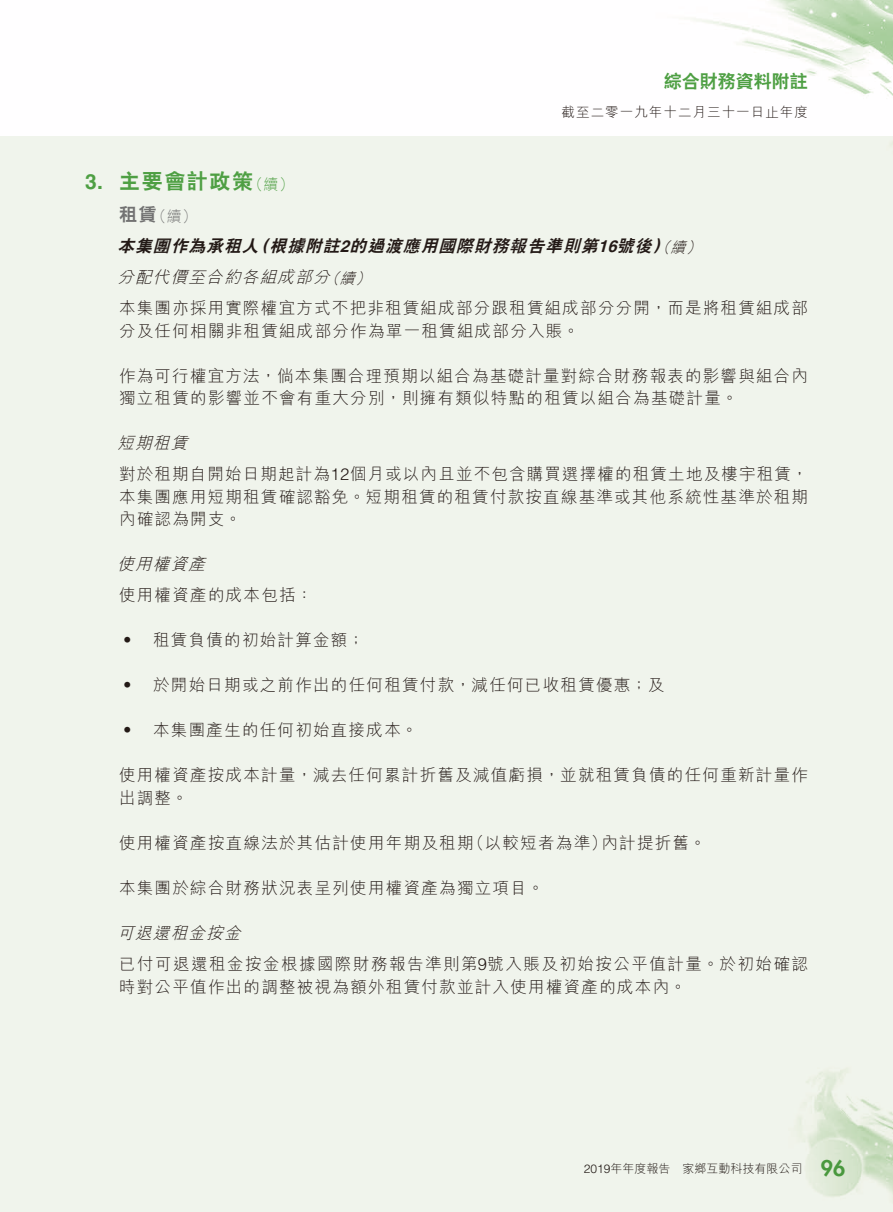
<style>
.page{position:relative;width:893px;height:1212px;background:#fff}
.page>*{position:absolute;margin:0;border:0;box-sizing:border-box;transform-origin:0 0}
.t1{font:800 21px "C Hei 2 HK";letter-spacing:.08em;color:#4e9f43}
.t2{font:800 21px "Futura Std";color:#4e9f43}
.t3{font:700 21px "Helvetica LT Std";color:#4e9f43}
.t4{font:800 18px "C Hei 2 HK";color:#4e9f43}
.t5{font:800 18px "C Hei 2 HK";color:#727272}
.t6{font:300 16.5px/31px "M Hei HK";letter-spacing:.08em;color:#231916}
.t7{font:italic 800 16.5px "C Hei 2 HK";color:#231916}
.t8{font:italic 300 16.5px "M Hei HK";color:#231916}
.t9{font:italic 700 16.5px "Helvetica LT Std";color:#231916}
.t10{font:italic 300 15px "M Hei HK";color:#231916}
.t11{font:300 15px "M Hei HK";color:#4e9f43}
.t12{font:300 15px "M Hei HK";color:#727272}
.t13{font:300 13.5px "M Hei HK";letter-spacing:.08em;color:#231916}
.t14{font:300 12px "M Hei HK";color:#231916}
.s1{font-family:"M Hei HK";font-weight:300;font-size:15px}
.s2{font-style:italic}
.s3{font-style:italic;font-size:15px}
.s4{font-family:"Helvetica LT Std"}
</style>
<div class="page">
<img style="left:691px;top:0;width:202px;height:96px">
<div style="left:0;top:136px;width:893px;height:1076px;background:#f0f5ec"></div>
<p class="t4" style="left:664px;top:73px;width:145px">綜合財務資料附註</p>
<p class="t13" style="left:562px;top:105px;width:248px">截至二零一九年十二月三十一日止年度</p>
<p class="t3" style="left:85px;top:169px;width:20px">3.</p>
<p class="t1" style="left:119px;top:170px;width:136px">主要會計政策</p>
<p class="t11" style="left:248px;top:176px;width:47px">（續(</p>
<p class="t5" style="left:119px;top:206px;width:39px">租賃</p>
<p class="t12" style="left:151px;top:209px;width:47px">（續(</p>
<p class="t7" style="left:117px;top:238px;width:486px">本集團作為承租人根據附註的過渡應用國際財務報告準則第</p>
<p class="t7" style="left:617px;top:238px;width:40px">號後</p>
<p class="t7" style="left:253px;top:238px;width:22px">（</p>
<p class="t7" style="left:652px;top:238px;width:24px">）<span class="s1">（</span></p>
<p class="t10" style="left:671px;top:239px;width:20px">續</p>
<p class="t10" style="left:686px;top:239px;width:20px">(</p>
<p class="t9" style="left:340px;top:236px;width:16px">2</p>
<p class="t9" style="left:598px;top:236px;width:26px">16</p>
<p class="t6" style="left:117px;top:262px;width:692px"><span class="s2">分配代價至合約各組成部分</span><span class="s3">續<br></span>本集團亦採用實際權宜方式不把非租賃組成部分跟租賃組成部分分開，而是將租賃組成部</p>
<p class="t6" style="left:119px;top:315px;width:462px">分及任何相關非租賃組成部分作為單一租賃組成部分入賬。</p>
<p class="t6" style="left:119px;top:364px;width:690px;line-height:22.5px">作為可行權宜方法，倘本集團合理預期以組合為基礎計量對綜合財務報表的影響與組合內獨立租賃的影響並不會有重大分別，則擁有類似特點的租賃以組合為基礎計量。</p>
<p class="t6" style="left:117px;top:428px;width:692px"><span class="s2">短期租賃<br></span>對於租期自開始日期起計為<span class="s4">12</span>個月或以內且並不包含購買選擇權的租賃土地及樓宇租賃，</p>
<p class="t6" style="left:119px;top:485px;width:690px;line-height:22.5px">本集團應用短期租賃確認豁免。短期租賃的租賃付款按直線基準或其他系統性基準於租期內確認為開支。</p>
<p class="t8" style="left:117px;top:556px;width:94px">使用權資產</p>
<p class="t6" style="left:119px;top:580px;width:195px">使用權資產的成本包括：</p>
<p class="t6" style="left:153px;top:625px;width:213px">租賃負債的初始計算金額;</p>
<p class="t10" style="left:324px;top:270px;width:20px">（</p>
<p class="t10" style="left:355px;top:270px;width:20px">(</p>
<p class="t6" style="left:119px;top:625px;width:18px">‧</p>
<p class="t6" style="left:119px;top:670px;width:18px">‧</p>
<p class="t6" style="left:153px;top:670px;width:513px">於開始日期或之前作出的任何租賃付款，減任何已收租賃優惠；及</p>
<p class="t6" style="left:153px;top:715px;width:266px">本集團產生的任何初始直接成本。</p>
<p class="t6" style="left:119px;top:715px;width:18px">‧</p>
<p class="t6" style="left:119px;top:764px;width:690px;line-height:22.5px">使用權資產按成本計量，減去任何累計折舊及減值虧損，並就租賃負債的任何重新計量作出調整。</p>
<p class="t6" style="left:601px;top:827px;width:106px">內計提折舊。</p>
<p class="t6" style="left:468px;top:827px;width:141px">（以較短者為準）</p>
<p class="t6" style="left:119px;top:827px;width:356px">使用權資產按直線法於其估計使用年期及租期</p>
<p class="t6" style="left:119px;top:872px;width:426px">本集團於綜合財務狀況表呈列使用權資產為獨立項目。</p>
<p class="t6" style="left:117px;top:917px;width:692px"><span class="s2">可退還租金按金<br></span>已付可退還租金按金根據國際財務報告準則第<span class="s4">9</span>號入賬及初始按公平值計量。於初始確認</p>
<p class="t6" style="left:119px;top:971px;width:569px">時對公平值作出的調整被視為額外租賃付款並計入使用權資產的成本內。</p>
<p class="t14" style="left:584px;top:1162px;width:88px"><span class="s4">2019</span>年年度報告</p>
<p class="t14" style="left:682px;top:1162px;width:121px">家鄉互動科技有限公司</p>
<p class="t2" style="left:821px;top:1155px;width:26px">96</p>
</div>
